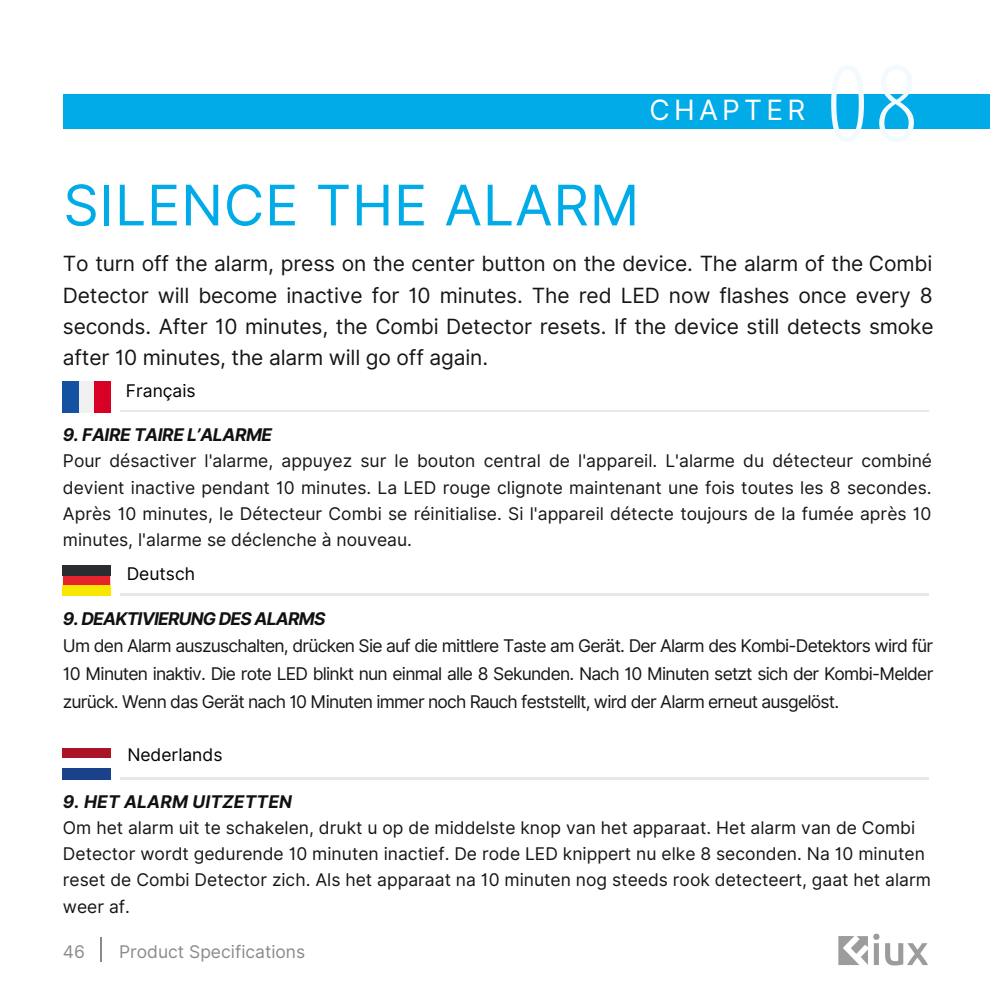
<style>
.page{position:relative;width:991px;height:993px;background:#fff}
.page>*{position:absolute;margin:0;border:0;box-sizing:border-box;transform-origin:0 0}
.t1{font:300 104.65px "Open Sans Condensed";color:#f2fafe}
.t2{font:56px "Inter";letter-spacing:.01em;color:#00abe7}
.t3{font:28px "Inter";letter-spacing:.155em;color:#fff}
.t4{font:21px/31.5px "Inter";letter-spacing:-.005em;color:#171615;text-align:justify}
.t5{font:17.5px/26.2px "Inter";color:#171615;text-align:justify}
.t6{font:17.5px "Inter";color:#000}
.t7{font:italic 700 17.5px "Inter";letter-spacing:-.045em;color:#111012}
.t8{font:17.5px "Inter";color:#8a8b8b}
.t9{font:italic 700 17.5px "Inter";letter-spacing:-.025em;color:#111012}
.t10{font:italic 700 17.5px "Inter";letter-spacing:.005em;color:#111012}
</style>
<div class="page">
<div style="left:63px;top:94px;width:926px;height:34px;background:#00abe7"></div>
<hr style="left:121px;top:410px;width:806px;height:2px;background:#e8e8e8">
<div style="left:63px;top:381px;width:47px;height:31px;background:#f0f0f0"></div>
<div style="left:63px;top:381px;width:16px;height:31px;background:#1451a1"></div>
<div style="left:94px;top:381px;width:16px;height:31px;background:#d80025"></div>
<hr style="left:121px;top:593px;width:806px;height:2px;background:#e8e8e8">
<svg style="left:63px;top:575px;width:47px;height:10px"></svg>
<div style="left:63px;top:565px;width:47px;height:10px;background:#2a2d30"></div>
<div style="left:63px;top:585px;width:47px;height:10px;background:#f8e700"></div>
<hr style="left:121px;top:777px;width:806px;height:2px;background:#e8e8e8">
<div style="left:63px;top:748px;width:47px;height:10px;background:#ab1427"></div>
<div style="left:63px;top:768px;width:47px;height:10px;background:#19428a"></div>
<hr style="left:100px;top:937px;width:2px;height:24px;background:#8a8b8b">
<svg style="left:873px;top:933px;width:6px;height:31px"></svg>
<svg style="left:885px;top:943px;width:42px;height:22px"></svg>
<svg style="left:838px;top:936px;width:29px;height:28px"></svg>
<h3 class="t3" style="left:649px;top:93px;width:157px">CHAPTER</h3>
<h1 class="t1" style="left:826px;top:29px;width:92px">08</h1>
<h2 class="t2" style="left:63px;top:171px;width:578px">SILENCE THE ALARM</h2>
<p class="t4" style="left:63px;top:247px;width:872px">To turn off the alarm, press on the center button on the device. The alarm of the Combi Detector will become inactive for 10 minutes. The red LED now flashes once every 8 seconds. After 10 minutes, the Combi Detector resets. If the device still detects smoke after 10 minutes, the alarm will go off again.</p>
<p class="t6" style="left:126px;top:380px;width:71px">Français</p>
<p class="t9" style="left:63px;top:424px;width:211px">9. FAIRE TAIRE L’ALARME</p>
<p class="t5" style="left:63px;top:447px;width:870px">Pour désactiver l'alarme, appuyez sur le bouton central de l'appareil. L'alarme du détecteur combiné devient inactive pendant 10 minutes. La LED rouge clignote maintenant une fois toutes les 8 secondes.<br>Après 10 minutes, le Détecteur Combi se réinitialise. Si l'appareil détecte toujours de la fumée après 10 minutes, l'alarme se déclenche à nouveau.</p>
<p class="t6" style="left:127px;top:563px;width:70px">Deutsch</p>
<p class="t7" style="left:63px;top:607px;width:264px">9. DEAKTIVIERUNG DES ALARMS</p>
<p class="t5" style="left:63px;top:632px;width:871px;line-height:27.7px">Um den Alarm auszuschalten, drücken Sie auf die mittlere Taste am Gerät. Der Alarm des Kombi-Detektors wird für 10 Minuten inaktiv. Die rote LED blinkt nun einmal alle 8 Sekunden. Nach 10 Minuten setzt sich der Kombi-Melder zurück. Wenn das Gerät nach 10 Minuten immer noch Rauch feststellt, wird der Alarm erneut ausgelöst.</p>
<p class="t6" style="left:127px;top:744px;width:97px">Nederlands</p>
<p class="t10" style="left:63px;top:790px;width:231px">9. HET ALARM UITZETTEN</p>
<p class="t5" style="left:63px;top:814px;width:869px;text-align:left">Om het alarm uit te schakelen, drukt u op de middelste knop van het apparaat. Het alarm van de Combi Detector wordt gedurende 10 minuten inactief. De rode LED knippert nu elke 8 seconden. Na 10 minuten reset de Combi Detector zich. Als het apparaat na 10 minuten nog steeds rook detecteert, gaat het alarm weer af.</p>
<p class="t8" style="left:63px;top:940px;width:24px">46</p>
<p class="t8" style="left:119px;top:940px;width:188px">Product Specifications</p>
</div>
